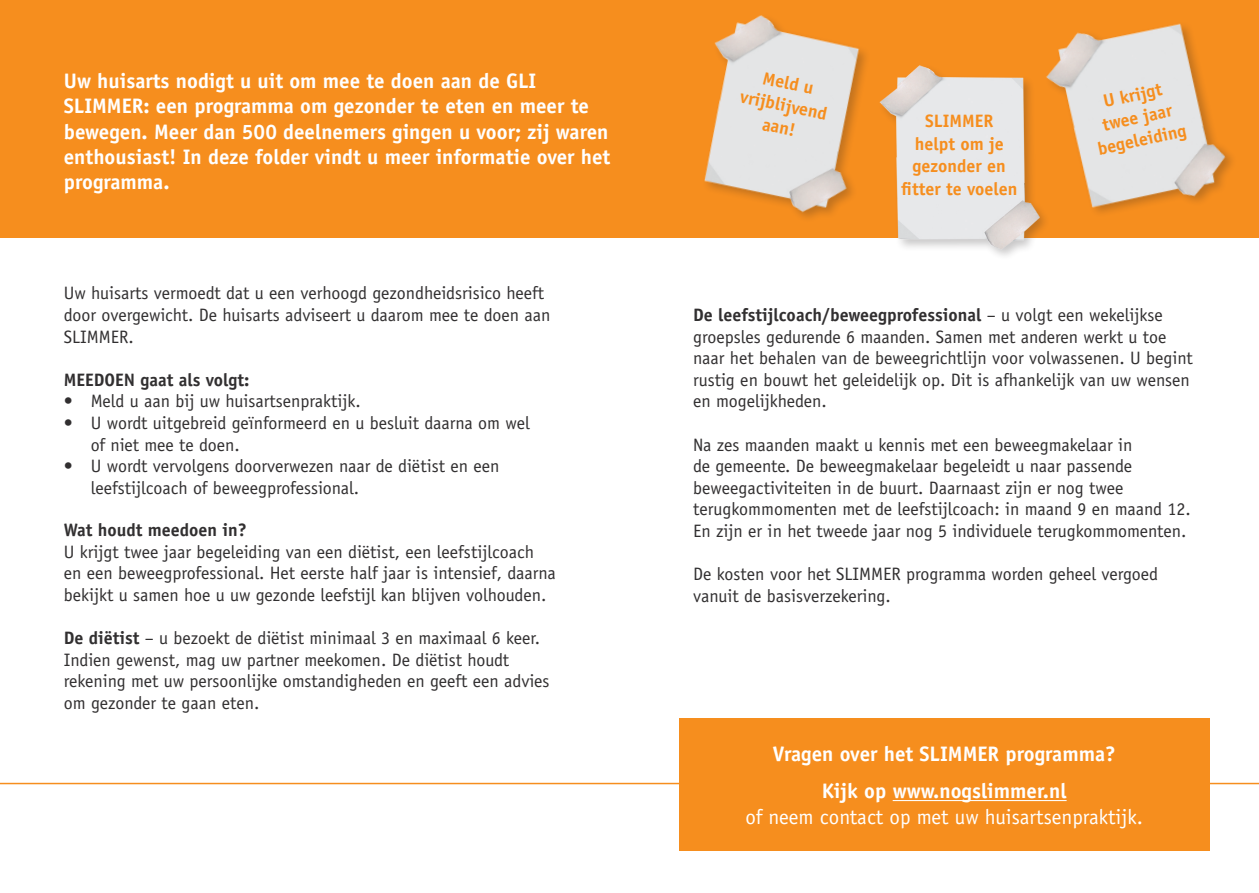
<style>
.page{position:relative;width:1259px;height:893px;background:#fff}
.page>*{position:absolute;margin:0;border:0;box-sizing:border-box;transform-origin:0 0}
.t1{font:700 21px/25.2px "Officina Sans Std";color:#fff}
.t2{font:21px "Officina Sans Std";color:#fff}
.t3{font:18px/21.6px "Officina Sans Std";color:#312f30}
.t4{font:700 18px/22.5px "Officina Sans Std";color:#f68e1e;text-align:center}
.t5{font:700 18px "Officina Sans Std";color:#312f30}
.s1{font-weight:700}
</style>
<div class="page">
<div style="left:678px;top:718px;width:531px;height:132px;background:#f68e1e"></div>
<div style="left:0;top:0;width:1259px;height:237px;background:#f68e1e"></div>
<img style="left:704px;top:15px;width:162px;height:203px">
<img style="left:1050px;top:23px;width:182px;height:190px">
<hr style="left:0;top:783px;width:1259px;height:1px;background:#f68e1e">
<div style="left:878px;top:63px;width:172px;height:198px;background:#231f20;opacity:.25"></div>
<img style="left:867px;top:63px;width:181px;height:188px">
<hr style="left:892px;top:800px;width:174px;height:1px;background:#fff">
<p class="t1" style="left:64px;top:68px;width:548px">Uw huisarts nodigt u uit om mee te doen aan de GLI SLIMMER: een programma om gezonder te eten en meer te bewegen. Meer dan 500 deelnemers gingen u voor; zij waren enthousiast! In deze folder vindt u meer informatie over het programma.</p>
<p class="t4" style="left:765px;top:66px;width:53px;rotate:12deg">Meld u</p>
<p class="t4" style="left:743px;top:85px;width:90px;rotate:12deg">vrijblijvend</p>
<p class="t4" style="left:765px;top:112px;width:35px;rotate:12deg">aan!</p>
<p class="t4" style="left:925px;top:110px;width:70px">SLIMMER</p>
<p class="t4" style="left:914px;top:132px;width:90px">helpt om je</p>
<p class="t4" style="left:901px;top:155px;width:118px">gezonder en fitter te voelen</p>
<p class="t4" style="left:1101px;top:90px;width:61px;rotate:-12deg">U krijgt</p>
<p class="t4" style="left:1100px;top:113px;width:72px;rotate:-12deg">twee jaar</p>
<p class="t4" style="left:1095px;top:137px;width:92px;rotate:-12deg">begeleiding</p>
<p class="t3" style="left:64px;top:282px;width:488px">Uw huisarts vermoedt dat u een verhoogd gezondheidsrisico heeft door overgewicht. De huisarts adviseert u daarom mee te doen aan<br>SLIMMER.</p>
<p class="t5" style="left:64px;top:368px;width:187px">MEEDOEN gaat als volgt:</p>
<p class="t3" style="left:64px;top:390px;width:299px">• Meld u aan bij uw huisartsenpraktijk.</p>
<p class="t3" style="left:91px;top:412px;width:440px;text-indent:-27px">• U wordt uitgebreid geïnformeerd en u besluit daarna om wel of niet mee te doen.</p>
<p class="t3" style="left:91px;top:455px;width:410px;text-indent:-27px">• U wordt vervolgens doorverwezen naar de diëtist en een leefstijlcoach of beweegprofessional.</p>
<p class="t5" style="left:64px;top:519px;width:185px">Wat houdt meedoen in?</p>
<p class="t3" style="left:64px;top:541px;width:493px">U krijgt twee jaar begeleiding van een diëtist, een leefstijlcoach en een beweegprofessional. Het eerste half jaar is intensief, daarna bekijkt u samen hoe u uw gezonde leefstijl kan blijven volhouden.</p>
<p class="t3" style="left:64px;top:627px;width:487px"><span class="s1">De diëtist</span> – u bezoekt de diëtist minimaal 3 en maximaal 6 keer.<br>Indien gewenst, mag uw partner meekomen. De diëtist houdt rekening met uw persoonlijke omstandigheden en geeft een advies om gezonder te gaan eten.</p>
<p class="t3" style="left:693px;top:304px;width:501px"><span class="s1">De leefstijlcoach/beweegprofessional</span> – u volgt een wekelijkse groepsles gedurende 6 maanden. Samen met anderen werkt u toe naar het behalen van de beweegrichtlijn voor volwassenen. U begint rustig en bouwt het geleidelijk op. Dit is afhankelijk van uw wensen en mogelijkheden.</p>
<p class="t3" style="left:693px;top:434px;width:499px">Na zes maanden maakt u kennis met een beweegmakelaar in<br>de gemeente. De beweegmakelaar begeleidt u naar passende beweegactiviteiten in de buurt. Daarnaast zijn er nog twee terugkommomenten met de leefstijlcoach: in maand 9 en maand 12.<br>En zijn er in het tweede jaar nog 5 individuele terugkommomenten.</p>
<p class="t3" style="left:693px;top:563px;width:466px">De kosten voor het SLIMMER programma worden geheel vergoed vanuit de basisverzekering.</p>
<p class="t1" style="left:773px;top:741px;width:344px">Vragen over het SLIMMER programma?</p>
<p class="t1" style="left:822px;top:778px;width:246px">Kijk op www.nogslimmer.nl</p>
<p class="t2" style="left:745px;top:804px;width:399px">of neem contact op met uw huisartsenpraktijk.</p>
</div>
